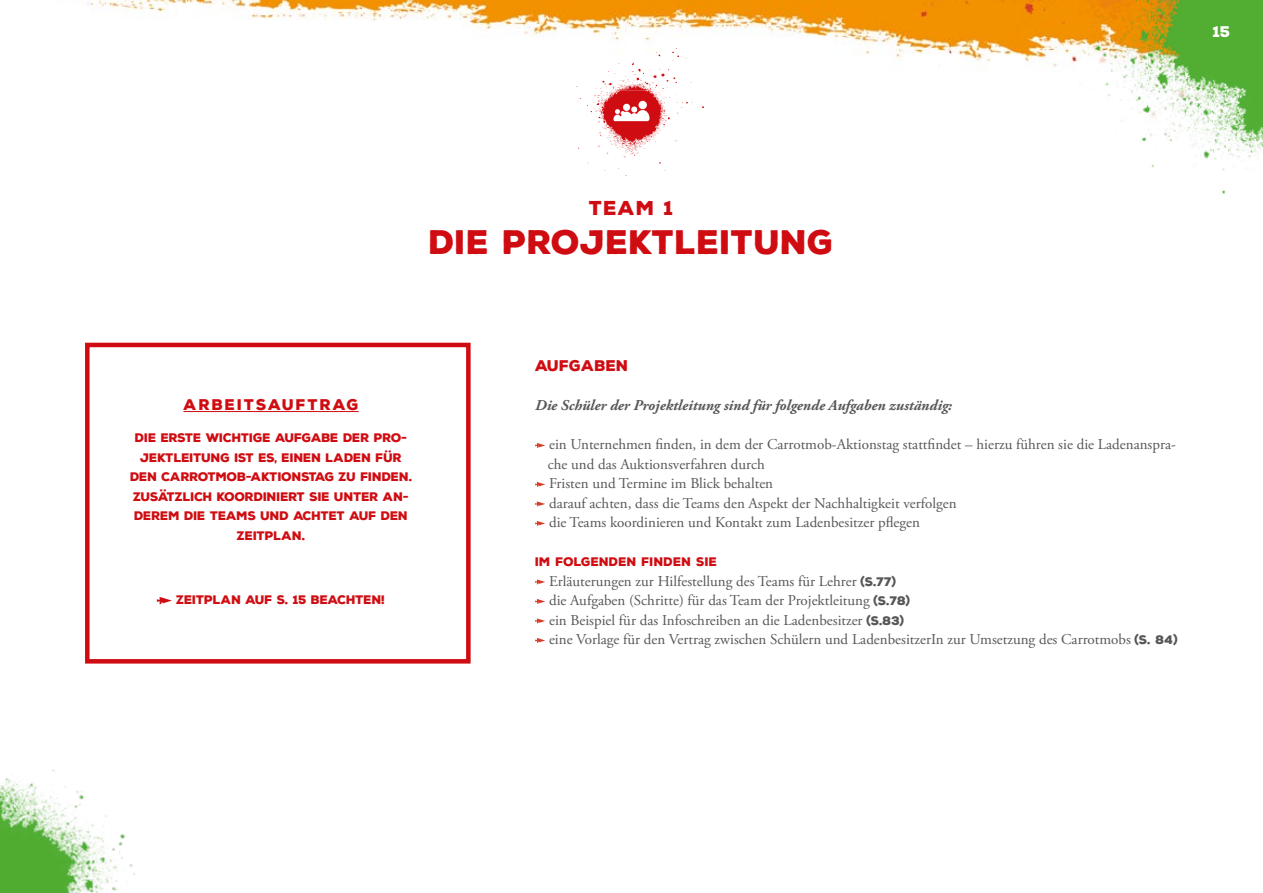
<style>
.page{position:relative;width:1263px;height:893px;background:#fff}
.page>*{position:absolute;margin:0;border:0;box-sizing:border-box;transform-origin:0 0}
._01_Kapitelüb__22pt{font:900 33px "Nexa Rust Sans";color:#cf0c11}
._05_Head_Zentrriert{font:900 19.5px "Nexa Rust Sans";color:#cf0c11}
.Fließ_Eingerückt{font:15px/19.5px "Adobe Garamond Pro";color:#575756}
.Fließ{font:italic 700 15px "Adobe Garamond Pro";color:#575756}
._06_Head_Rahmen_10_p{font:900 15px "Nexa Rust Sans";letter-spacing:.12em;color:#cf0c11}
._04_Überschrift_10pt{font:900 15px "Nexa Rust Sans";color:#cf0c11}
.t1{font:900 15px "Nexa Rust Sans";color:#fff}
.Fließ_Rahmen{font:900 12px/19.5px "Nexa Rust Sans";letter-spacing:-.02em;color:#cf0c11;text-align:center}
._04_Überschrift_10pt-2{font:900 12px "Nexa Rust Sans";color:#cf0c11}
.s1{font-family:"Nexa Rust Sans";font-weight:900;font-size:12px}
</style>
<div class="page">
<img style="left:88px;top:0;width:995px;height:67px">
<img style="left:1083px;top:0;width:180px;height:194px">
<img style="left:0;top:769px;width:135px;height:124px">
<svg style="left:576px;top:48px;width:128px;height:128px"></svg>
<svg style="left:535px;top:443px;width:10px;height:5px"></svg>
<svg style="left:535px;top:482px;width:10px;height:5px"></svg>
<svg style="left:535px;top:501px;width:10px;height:5px"></svg>
<svg style="left:535px;top:521px;width:10px;height:5px"></svg>
<svg style="left:535px;top:579px;width:10px;height:5px"></svg>
<svg style="left:535px;top:599px;width:10px;height:5px"></svg>
<svg style="left:535px;top:618px;width:10px;height:5px"></svg>
<svg style="left:535px;top:638px;width:10px;height:5px"></svg>
<div style="left:85px;top:343px;width:386px;height:321px;border:4px solid #cf0c11"></div>
<hr style="left:183px;top:411px;width:176px;height:1px;background:#cf0c11">
<svg style="left:157px;top:597px;width:15px;height:7px"></svg>
<p class="t1" style="left:1213px;top:22px;width:19px">15</p>
<p class="_05_Head_Zentrriert" style="left:589px;top:195px;width:86px">TEAM 1</p>
<p class="_01_Kapitelüb__22pt" style="left:429px;top:220px;width:407px">DIE PROJEKTLEITUNG</p>
<p class="_06_Head_Rahmen_10_p" style="left:183px;top:394px;width:177px">ARBEITSAUFTRAG</p>
<p class="Fließ_Rahmen" style="left:130px;top:428px;width:284px">DIE ERSTE WICHTIGE AUFGABE DER PRO-<br>JEKTLEITUNG IST ES, EINEN LADEN FÜR<br>DEN CARROTMOB-AKTIONSTAG ZU FINDEN.<br>ZUSÄTZLICH KOORDINIERT SIE UNTER AN-<br>DEREM DIE TEAMS UND ACHTET AUF DEN<br>ZEITPLAN.</p>
<p class="Fließ_Rahmen" style="left:176px;top:590px;width:211px">ZEITPLAN AUF S. 15 BEACHTEN!</p>
<p class="_04_Überschrift_10pt" style="left:535px;top:355px;width:95px">AUFGABEN</p>
<p class="Fließ" style="left:535px;top:397px;width:419px">Die Schüler der Projektleitung sind für folgende Aufgaben zuständig:</p>
<p class="Fließ_Eingerückt" style="left:548px;top:435px;width:629px">ein Unternehmen finden, in dem der Carrotmob-Aktionstag stattfindet – hierzu führen sie die Ladenanspra&shy;che und das Auktionsverfahren durch</p>
<p class="Fließ_Eingerückt" style="left:549px;top:474px;width:226px">Fristen und Termine im Blick behalten</p>
<p class="Fließ_Eingerückt" style="left:549px;top:494px;width:409px">darauf achten, dass die Teams den Aspekt der Nachhaltigkeit verfolgen</p>
<p class="Fließ_Eingerückt" style="left:549px;top:513px;width:372px">die Teams koordinieren und Kontakt zum Ladenbesitzer pflegen</p>
<p class="_04_Überschrift_10pt-2" style="left:535px;top:554px;width:184px">IM FOLGENDEN FINDEN SIE</p>
<p class="Fließ_Eingerückt" style="left:549px;top:572px;width:349px">Erläuterungen zur Hilfestellung des Teams für Lehrer <span class="s1">(S.77)</span></p>
<p class="Fließ_Eingerückt" style="left:549px;top:591px;width:363px">die Aufgaben (Schritte) für das Team der Projektleitung <span class="s1">(S.78)</span></p>
<p class="Fließ_Eingerückt" style="left:549px;top:611px;width:357px">ein Beispiel für das Infoschreiben an die Ladenbesitzer <span class="s1">(S.83)</span></p>
<p class="Fließ_Eingerückt" style="left:549px;top:630px;width:630px">eine Vorlage für den Vertrag zwischen Schülern und LadenbesitzerIn zur Umsetzung des Carrotmobs <span class="s1">(S. 84)</span></p>
</div>
